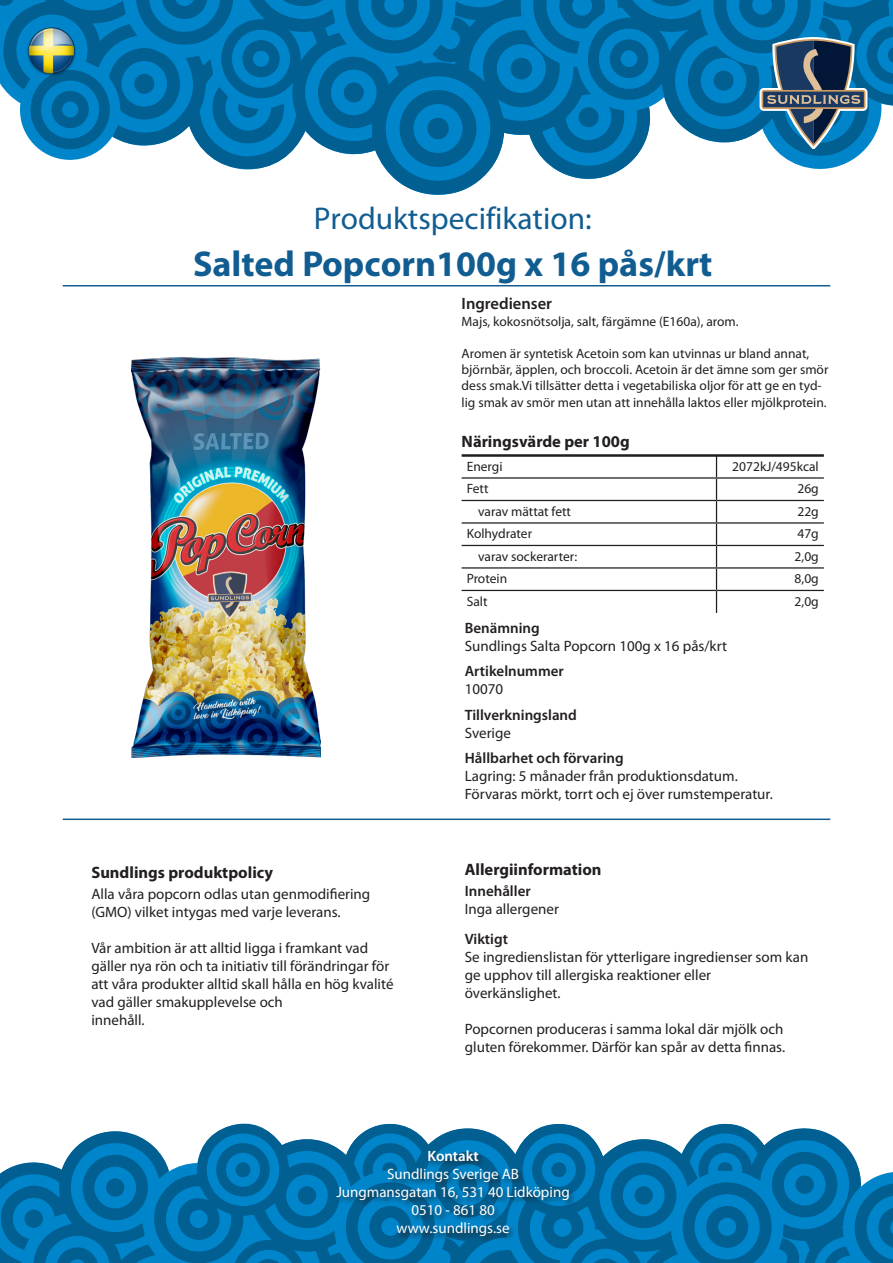
<style>
.page{position:relative;width:893px;height:1263px;background:#fff}
.page>*{position:absolute;margin:0;border:0;box-sizing:border-box;transform-origin:0 0}
.t1{font:700 36px "Myriad Pro";color:#115d91}
.t2{font:31.5px "Myriad Pro";color:#115d91}
.t3{font:700 16.5px "Myriad Pro";color:#231f20}
.t4{font:600 16.5px "Myriad Pro";color:#231f20}
.t5{font:15px/18px "Myriad Pro";color:#231f20}
.t6{font:600 15px "Myriad Pro";color:#231f20}
.t7{font:15px "Myriad Pro";color:#fff}
.t8{font:600 15px "Myriad Pro";color:#fff}
.t9{font:13.5px/16.2px "Myriad Pro";color:#231f20}
</style>
<div class="page">
<svg style="left:169px;top:1124px;width:680px;height:139px"></svg>
<svg style="left:0;top:1131px;width:169px;height:132px;background:#2686b9"></svg>
<div style="left:25px;top:1209px;width:18px;height:19px;background:#015f91;border-radius:50%"></div>
<svg style="left:611px;top:1162px;width:65px;height:67px;background:#0072ae"></svg>
<svg style="left:532px;top:1143px;width:54px;height:53px"></svg>
<svg style="left:216px;top:1143px;width:54px;height:53px;background:#0071ad"></svg>
<svg style="left:588px;top:1258px;width:35px;height:5px"></svg>
<svg style="left:252px;top:1259px;width:34px;height:4px"></svg>
<div style="left:298px;top:1186px;width:18px;height:18px;background:#015f91;border-radius:50%"></div>
<div style="left:106px;top:1178px;width:18px;height:19px;background:#015f91;border-radius:50%"></div>
<svg style="left:683px;top:1150px;width:210px;height:113px;background:#0a77b1"></svg>
<div style="left:635px;top:1186px;width:18px;height:18px;background:#015f91;border-radius:50%"></div>
<div style="left:795px;top:1175px;width:19px;height:19px;background:#015f91;border-radius:50%"></div>
<svg style="left:345px;top:1244px;width:156px;height:19px;background:#0072af"></svg>
<div style="left:235px;top:1162px;width:15px;height:15px;background:#015f91;border-radius:50%"></div>
<svg style="left:180px;top:0;width:685px;height:195px"></svg>
<div style="left:579px;top:107px;width:20px;height:20px;background:#015f91;border-radius:50%"></div>
<svg style="left:209px;top:87px;width:77px;height:60px;background:#0073b0"></svg>
<svg style="left:399px;top:90px;width:77px;height:77px;background:#0071ad"></svg>
<svg style="left:242px;top:40px;width:38px;height:37px"></svg>
<div style="left:510px;top:58px;width:22px;height:22px;background:#015f91;border-radius:50%"></div>
<div style="left:344px;top:82px;width:20px;height:20px;background:#015f91;border-radius:50%"></div>
<svg style="left:0;top:0;width:180px;height:149px;background:#137db4"></svg>
<div style="left:134px;top:74px;width:20px;height:20px;background:#015f91;border-radius:50%"></div>
<svg style="left:345px;top:0;width:170px;height:53px;background:#0070ab"></svg>
<div style="left:427px;top:118px;width:22px;height:21px;background:#015f91;border-radius:50%"></div>
<svg style="left:610px;top:0;width:283px;height:149px;background:#2278a7"></svg>
<hr style="left:63px;top:285px;width:767px;height:1px;background:#115d91">
<hr style="left:63px;top:818px;width:767px;height:2px;background:#115d91">
<hr style="left:462px;top:477px;width:254px;height:2px;background:#231f20">
<hr style="left:716px;top:477px;width:108px;height:2px;background:#231f20">
<hr style="left:462px;top:500px;width:254px;height:1px;background:#231f20">
<hr style="left:716px;top:500px;width:108px;height:1px;background:#231f20">
<hr style="left:462px;top:522px;width:254px;height:2px;background:#231f20">
<hr style="left:716px;top:522px;width:108px;height:2px;background:#231f20">
<hr style="left:462px;top:545px;width:254px;height:1px;background:#231f20">
<hr style="left:716px;top:545px;width:108px;height:1px;background:#231f20">
<hr style="left:462px;top:567px;width:254px;height:2px;background:#231f20">
<hr style="left:716px;top:567px;width:108px;height:2px;background:#231f20">
<hr style="left:462px;top:590px;width:254px;height:1px;background:#231f20">
<hr style="left:716px;top:590px;width:108px;height:1px;background:#231f20">
<svg style="left:716px;top:457px;width:1px;height:156px"></svg>
<hr style="left:462px;top:454px;width:362px;height:3px;background:#231f20">
<div style="left:335px;top:1149px;width:241px;height:95px;background:#231f20;opacity:.75"></div>
<img style="left:26px;top:26px;width:51px;height:51px">
<img style="left:131px;top:358px;width:190px;height:400px">
<p class="t2" style="left:314px;top:199px;width:279px">Produktspecifikation:</p>
<p class="t1" style="left:193px;top:240px;width:521px">Salted Popcorn100g x 16 pås/krt</p>
<p class="t4" style="left:462px;top:293px;width:92px">Ingredienser</p>
<p class="t9" style="left:462px;top:313px;width:278px">Majs, kokosnötsolja, salt, färgämne (E160a), arom.</p>
<p class="t9" style="left:462px;top:345px;width:349px">Aromen är syntetisk Acetoin som kan utvinnas ur bland annat,</p>
<p class="t9" style="left:462px;top:361px;width:368px">björnbär, äpplen, och broccoli. Acetoin är det ämne som ger smör dess smak.Vi tillsätter detta i vegetabiliska oljor för att ge en tyd&shy;lig smak av smör men utan att innehålla laktos eller mjölkprotein.</p>
<p class="t3" style="left:462px;top:431px;width:170px">Näringsvärde per 100g</p>
<p class="t9" style="left:467px;top:458px;width:37px">Energi</p>
<p class="t9" style="left:732px;top:458px;width:88px">2072kJ/495kcal</p>
<p class="t9" style="left:467px;top:480px;width:23px">Fett</p>
<p class="t9" style="left:797px;top:480px;width:23px">26g</p>
<p class="t9" style="left:478px;top:503px;width:94px">varav mättat fett</p>
<p class="t9" style="left:797px;top:503px;width:23px">22g</p>
<p class="t9" style="left:467px;top:525px;width:67px">Kolhydrater</p>
<p class="t9" style="left:797px;top:525px;width:23px">47g</p>
<p class="t9" style="left:478px;top:548px;width:101px">varav sockerarter:</p>
<p class="t9" style="left:795px;top:548px;width:26px">2,0g</p>
<p class="t9" style="left:467px;top:570px;width:42px">Protein</p>
<p class="t9" style="left:795px;top:570px;width:26px">8,0g</p>
<p class="t9" style="left:467px;top:593px;width:22px">Salt</p>
<p class="t9" style="left:795px;top:593px;width:26px">2,0g</p>
<p class="t3" style="left:91px;top:862px;width:183px">Sundlings produktpolicy</p>
<p class="t5" style="left:91px;top:885px;width:280px">Alla våra popcorn odlas utan genmodifiering (GMO) vilket intygas med varje leverans.</p>
<p class="t5" style="left:91px;top:939px;width:304px">Vår ambition är att alltid ligga i framkant vad gäller nya rön och ta initiativ till förändringar för att våra produkter alltid skall hålla en hög kvalité vad gäller smakupplevelse och</p>
<p class="t5" style="left:91px;top:1011px;width:55px">innehåll.</p>
<p class="t6" style="left:465px;top:618px;width:76px">Benämning</p>
<p class="t5" style="left:465px;top:637px;width:264px">Sundlings Salta Popcorn 100g x 16 pås/krt</p>
<p class="t6" style="left:465px;top:662px;width:101px">Artikelnummer</p>
<p class="t5" style="left:465px;top:680px;width:40px">10070</p>
<p class="t6" style="left:465px;top:705px;width:114px">Tillverkningsland</p>
<p class="t5" style="left:465px;top:724px;width:48px">Sverige</p>
<p class="t6" style="left:465px;top:749px;width:160px">Hållbarhet och förvaring</p>
<p class="t5" style="left:465px;top:767px;width:274px">Lagring: 5 månader från produktionsdatum.</p>
<p class="t5" style="left:465px;top:785px;width:309px">Förvaras mörkt, torrt och ej över rumstemperatur.</p>
<p class="t3" style="left:465px;top:859px;width:138px">Allergiinformation</p>
<p class="t6" style="left:465px;top:881px;width:67px">Innehåller</p>
<p class="t5" style="left:465px;top:900px;width:96px">Inga allergener</p>
<p class="t6" style="left:465px;top:929px;width:45px">Viktigt</p>
<p class="t5" style="left:465px;top:948px;width:345px">Se ingredienslistan för ytterligare ingredienser som kan ge upphov till allergiska reaktioner eller</p>
<p class="t5" style="left:465px;top:984px;width:97px">överkänslighet.</p>
<p class="t5" style="left:465px;top:1020px;width:322px">Popcornen produceras i samma lokal där mjölk och gluten förekommer. Därför kan spår av detta finnas.</p>
<p class="t8" style="left:427px;top:1147px;width:53px">Kontakt</p>
<p class="t7" style="left:387px;top:1165px;width:134px">Sundlings Sverige AB</p>
<p class="t7" style="left:336px;top:1183px;width:235px">Jungmansgatan 16, 531 40 Lidköping</p>
<p class="t7" style="left:411px;top:1201px;width:85px">0510 - 861 80</p>
<p class="t7" style="left:396px;top:1219px;width:115px">www.sundlings.se</p>
</div>
